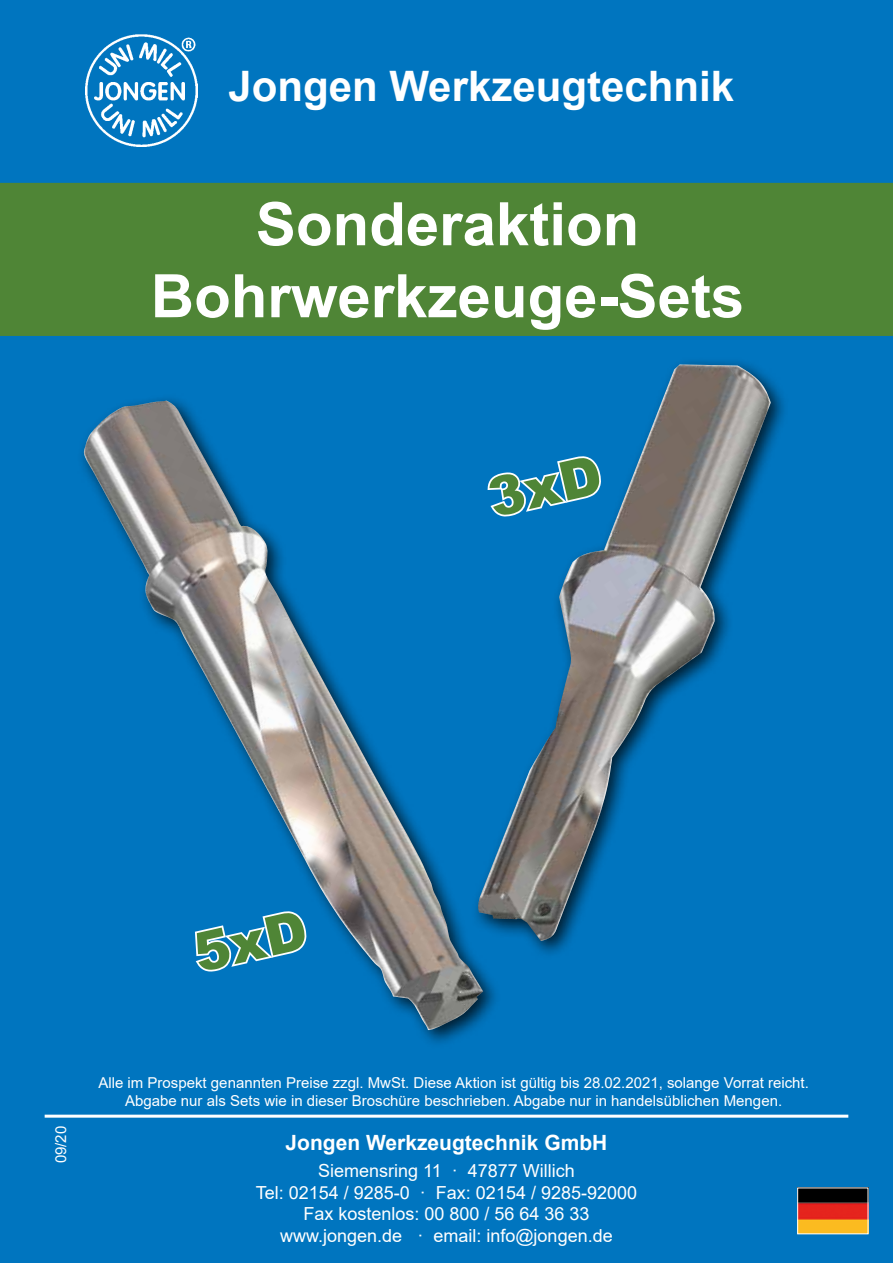
<style>
.page{position:relative;width:893px;height:1263px;background:#0075bf}
.page>*{position:absolute;margin:0;border:0;box-sizing:border-box;transform-origin:0 0}
.t1{font:700 60px/72px "Arial";color:#fff;text-align:center}
.t2{font:700 42px "Arial";color:#fff}
.t3{font:700 21px "Arial";color:#fff}
.t4{font:18px/21.6px "Arial";color:#fff;text-align:center}
.t5{font:15px/18px "Arial";color:#fff;text-align:center}
</style>
<div class="page">
<div style="left:0;top:183px;width:893px;height:153px;background:#4f8536"></div>
<img style="left:502px;top:364px;width:269px;height:577px">
<div style="left:77px;top:393px;width:425px;height:656px;background:#000;opacity:.75"></div>
<img style="left:84px;top:401px;width:399px;height:629px">
<img style="left:85px;top:34px;width:113px;height:113px">
<img style="left:799px;top:1189px;width:67px;height:43px">
<hr style="left:45px;top:1115px;width:803px;height:3px;background:#fff">
<svg style="left:487px;top:455px;width:115px;height:62px"></svg>
<svg style="left:192px;top:910px;width:116px;height:62px"></svg>
<h2 class="t2" style="left:228px;top:56px;width:507px">Jongen Werkzeugtechnik</h2>
<h1 class="t1" style="left:151px;top:189px;width:595px">Sonderaktion<br>Bohrwerkzeuge-Sets</h1>
<p class="t5" style="left:52px;top:1163px;width:39px;rotate:-90deg">09/20</p>
<p class="t5" style="left:98px;top:1074px;width:712px">Alle im Prospekt genannten Preise zzgl. MwSt. Diese Aktion ist gültig bis 28.02.2021, solange Vorrat reicht.<br>Abgabe nur als Sets wie in dieser Broschüre beschrieben. Abgabe nur in handelsüblichen Mengen.</p>
<h3 class="t3" style="left:286px;top:1128px;width:323px">Jongen Werkzeugtechnik GmbH</h3>
<p class="t4" style="left:256px;top:1160px;width:383px">Siemensring 11 · 47877 Willich<br>Tel: 02154 / 9285-0 · Fax: 02154 / 9285-92000<br>Fax kostenlos: 00 800 / 56 64 36 33 www.jongen.de · email: info@jongen.de</p>
</div>
